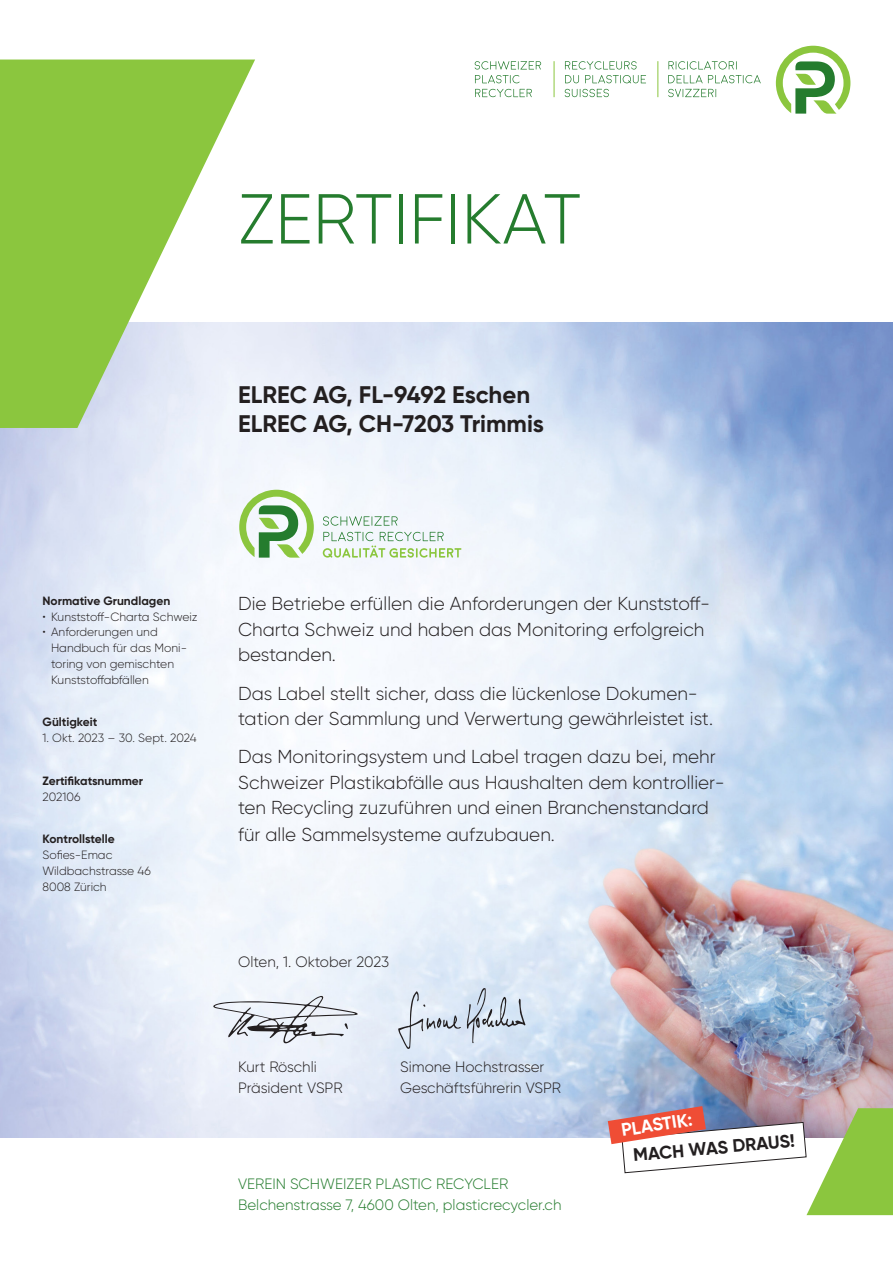
<style>
.page{position:relative;width:893px;height:1263px;background:#fff}
.page>*{position:absolute;margin:0;border:0;box-sizing:border-box;transform-origin:0 0}
.t1{font:300 70.5px "Gilroy";color:#257c2e}
.t2{font:700 24px/28.5px "Gilroy";letter-spacing:-.005em;color:#231f20}
.t3{font:300 18.75px/25.5px "Gilroy";color:#231f20}
.t4{font:700 18px "Gilroy";color:#231f20}
.t5{font:700 18px "Gilroy";color:#fff}
.t6{font:300 15px "Gilroy";color:#231f20}
.t7{font:300 15px/21px "Gilroy";color:#257c2e}
.t8{font:300 12px/15.8px "Gilroy";color:#231f20}
.t9{font:700 12px "Gilroy";color:#231f20}
</style>
<div class="page">
<img style="left:0;top:322px;width:893px;height:815px">
<svg style="left:776px;top:46px;width:74px;height:68px"></svg>
<svg style="left:475px;top:89px;width:57px;height:8px"></svg>
<svg style="left:475px;top:61px;width:66px;height:22px"></svg>
<hr style="left:657px;top:61px;width:1px;height:36px;background:#8bc63e">
<hr style="left:554px;top:61px;width:1px;height:36px;background:#8bc63e">
<svg style="left:668px;top:89px;width:48px;height:8px"></svg>
<svg style="left:668px;top:61px;width:93px;height:22px"></svg>
<svg style="left:565px;top:89px;width:44px;height:8px"></svg>
<svg style="left:565px;top:61px;width:81px;height:22px"></svg>
<svg style="left:0;top:60px;width:255px;height:368px;fill:#8bc63e"></svg>
<svg style="left:608px;top:1106px;width:285px;height:109px"></svg>
<svg style="left:467px;top:988px;width:58px;height:55px;background:#c1cddb"></svg>
<svg style="left:398px;top:991px;width:63px;height:58px;background:#d1dae6"></svg>
<svg style="left:213px;top:995px;width:145px;height:49px"></svg>
<svg style="left:239px;top:490px;width:75px;height:68px"></svg>
<svg style="left:323px;top:516px;width:75px;height:10px"></svg>
<svg style="left:323px;top:532px;width:138px;height:26px"></svg>
<h1 class="t1" style="left:238px;top:176px;width:345px">ZERTIFIKAT</h1>
<p class="t2" style="left:238px;top:380px;width:307px">ELREC AG, FL-9492 Eschen<br>ELREC AG, CH-7203 Trimmis</p>
<p class="t9" style="left:43px;top:593px;width:129px">Normative Grundlagen</p>
<p class="t8" style="left:43px;top:608px;width:157px">• Kunststoff-Charta Schweiz</p>
<p class="t8" style="left:51px;top:624px;width:135px;text-indent:-9px">• Anforderungen und<br>Handbuch für das Moni&shy;toring von gemischten<br>Kunststoffabfällen</p>
<p class="t9" style="left:43px;top:715px;width:56px">Gültigkeit</p>
<p class="t8" style="left:43px;top:730px;width:156px">1. Okt. 2023 – 30. Sept. 2024</p>
<p class="t9" style="left:43px;top:773px;width:102px">Zertifikatsnummer</p>
<p class="t8" style="left:43px;top:788px;width:39px">202106</p>
<p class="t9" style="left:43px;top:832px;width:74px">Kontrollstelle</p>
<p class="t8" style="left:43px;top:847px;width:110px">Sofies-Emac<br>Wildbachstrasse 46<br>8008 Zürich</p>
<p class="t3" style="left:238px;top:591px;width:473px">Die Betriebe erfüllen die Anforderungen der Kunststoff-<br>Charta Schweiz und haben das Monitoring erfolgreich bestanden.</p>
<p class="t3" style="left:238px;top:680px;width:476px">Das Label stellt sicher, dass die lückenlose Dokumen&shy;tation der Sammlung und Verwertung gewährleistet ist.</p>
<p class="t3" style="left:238px;top:744px;width:488px;line-height:26px">Das Monitoringsystem und Label tragen dazu bei, mehr Schweizer Plastikabfälle aus Haushalten dem kontrollier&shy;ten Recycling zuzuführen und einen Branchenstandard für alle Sammelsysteme aufzubauen.</p>
<p class="t6" style="left:238px;top:952px;width:153px">Olten, 1. Oktober 2023</p>
<p class="t6" style="left:238px;top:1057px;width:80px">Kurt Röschli</p>
<p class="t6" style="left:400px;top:1057px;width:146px">Simone Hochstrasser</p>
<p class="t6" style="left:238px;top:1078px;width:106px">Präsident VSPR</p>
<p class="t6" style="left:400px;top:1078px;width:162px">Geschäftsführerin VSPR</p>
<p class="t7" style="left:238px;top:1173px;width:325px">VEREIN SCHWEIZER PLASTIC RECYCLER<br>Belchenstrasse 7, 4600 Olten, plasticrecycler.ch</p>
<p class="t5" style="left:620px;top:1119px;width:73px;rotate:-9deg">PLASTIK:</p>
<p class="t4" style="left:632px;top:1143px;width:164px;rotate:-5deg">MACH WAS DRAUS!</p>
</div>
